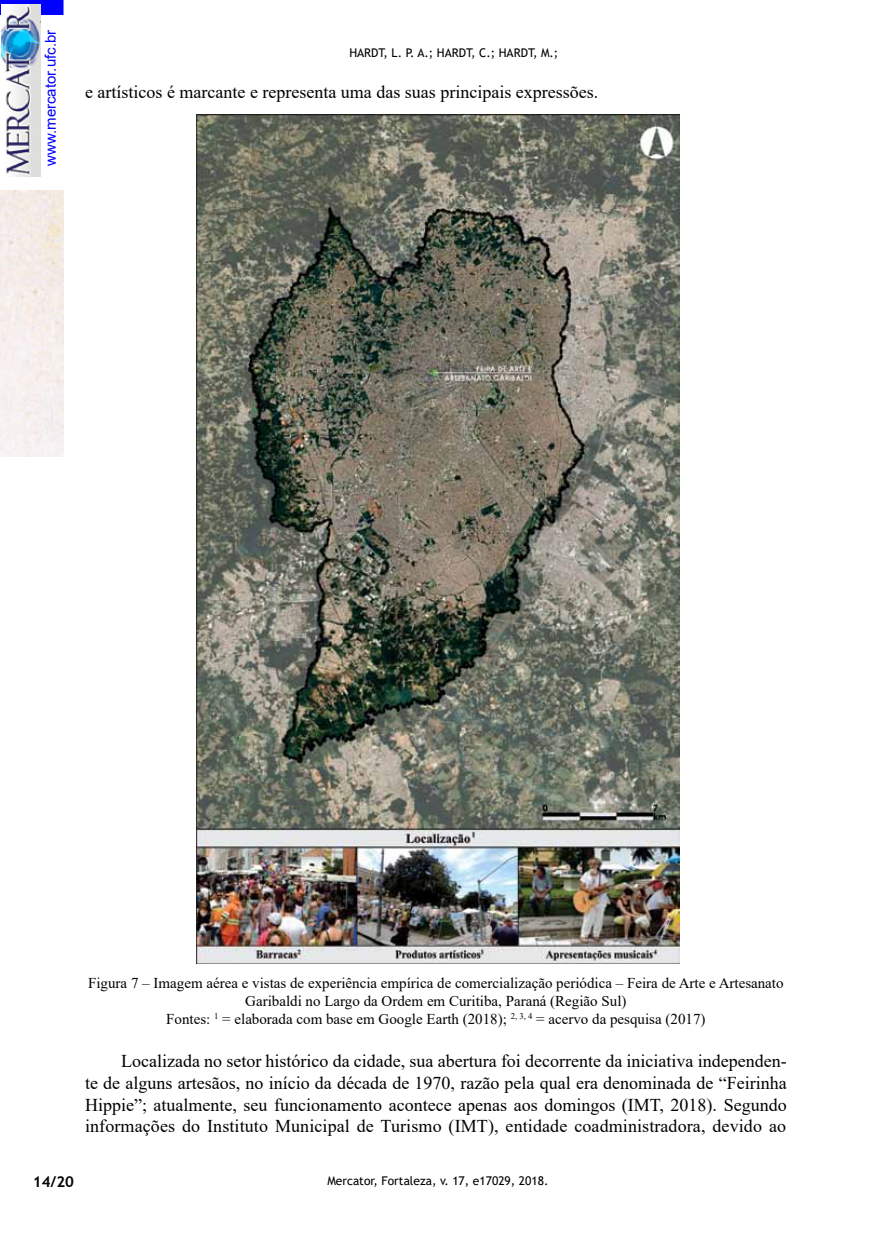
<style>
.page{position:relative;width:893px;height:1234px;background:#fff}
.page>*{position:absolute;margin:0;border:0;box-sizing:border-box;transform-origin:0 0}
.t1{font:18px/21.6px "Times New Roman";color:#000;text-align:justify}
.t2{font:15px/18px "Times New Roman";color:#000;text-align:center}
.t3{font:15px "Arial";color:#00f}
.t4{font:700 15px "Trebuchet MS";color:#000}
.t5{font:12px "Trebuchet MS";color:#000}
</style>
<div class="page">
<div style="left:0;top:0;width:64px;height:15px;background:#00f"></div>
<img style="left:1px;top:4px;width:39px;height:173px">
<img style="left:196px;top:114px;width:483px;height:849px">
<p class="t3" style="left:40px;top:166px;width:138px;rotate:-90deg">www.mercator.ufc.br</p>
<p class="t5" style="left:349px;top:45px;width:211px">HARDT, L. P. A.; HARDT, C.; HARDT, M.;</p>
<p class="t1" style="left:85px;top:80px;width:515px">e artísticos é marcante e representa uma das suas principais expressões.</p>
<p class="t2" style="left:88px;top:973px;width:697px">Figura 7 – Imagem aérea e vistas de experiência empírica de comercialização periódica – Feira de Arte e Artesanato<br>Garibaldi no Largo da Ordem em Curitiba, Paraná (Região Sul)<br>Fontes: <sup>1</sup> = elaborada com base em Google Earth (2018); <sup>2,</sup> <sup>3,</sup> <sup>4</sup> = acervo da pesquisa (2017)</p>
<p class="t1" style="left:85px;top:1049px;width:703px;text-indent:36px">Localizada no setor histórico da cidade, sua abertura foi decorrente da iniciativa independen&shy;te de alguns artesãos, no início da década de 1970, razão pela qual era denominada de “Feirinha Hippie”; atualmente, seu funcionamento acontece apenas aos domingos (IMT, 2018). Segundo informações do Instituto Municipal de Turismo (IMT), entidade coadministradora, devido ao</p>
<p class="t4" style="left:33px;top:1172px;width:43px">14/20</p>
<p class="t5" style="left:327px;top:1172px;width:223px">Mercator, Fortaleza, v. 17, e17029, 2018.</p>
</div>
